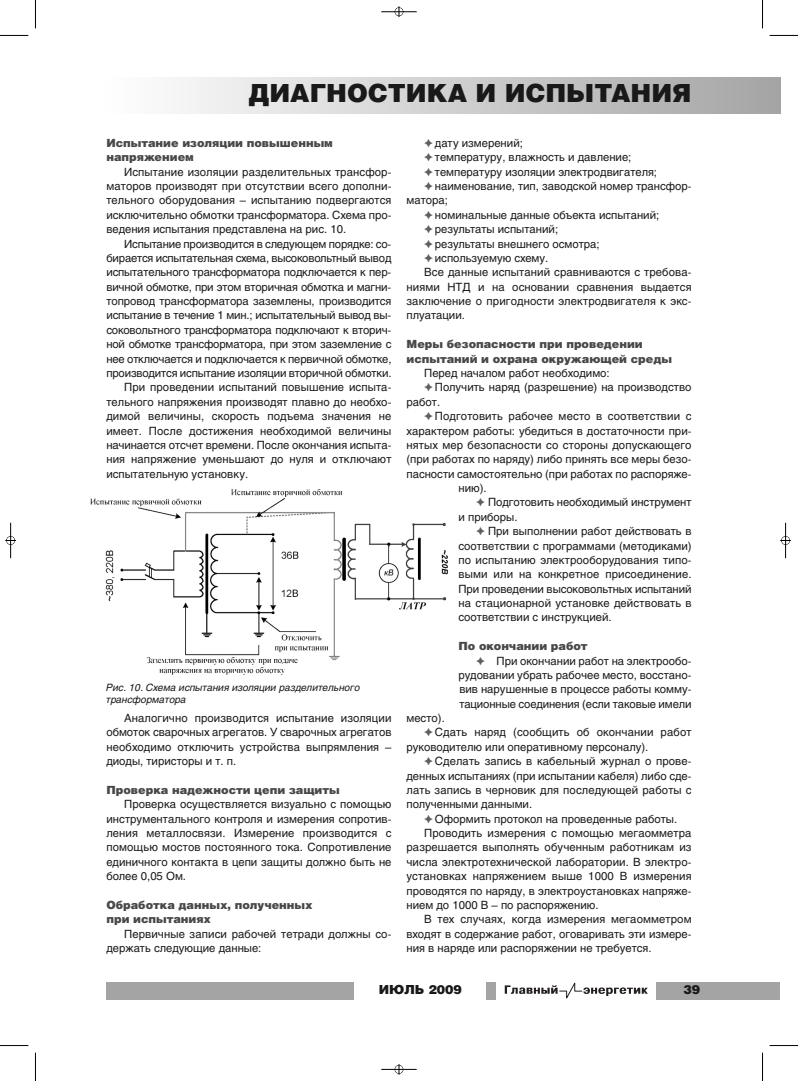
<style>
.page{position:relative;width:798px;height:1081px;background:#fff}
.page>*{position:absolute;margin:0;border:0;box-sizing:border-box;transform-origin:0 0}
.t1{font:900 25px "Helios";color:#191919}
.t2{font:900 12.5px "Helios";color:#191919}
.t3{font:11.25px/14.4px "Helios";color:#191919;text-align:justify}
.t4{font:900 11.25px/14.4px "Helios";color:#484848}
.t5{font:11.25px "Helios";letter-spacing:-.02em;color:#191919}
.t6{font:italic 10px/12px "Helios";color:#191919}
.s1{color:#5f5f5f}
</style>
<div class="page">
<svg style="left:35px;top:0;width:1px;height:28px"></svg>
<svg style="left:0;top:35px;width:28px;height:1px"></svg>
<svg style="left:762px;top:0;width:1px;height:28px"></svg>
<svg style="left:769px;top:35px;width:28px;height:1px"></svg>
<svg style="left:0;top:1045px;width:28px;height:1px"></svg>
<svg style="left:35px;top:1052px;width:1px;height:29px"></svg>
<svg style="left:762px;top:1052px;width:1px;height:29px"></svg>
<svg style="left:769px;top:1045px;width:28px;height:1px"></svg>
<hr style="left:381px;top:12px;width:35px;height:1px;background:#000">
<div style="left:394px;top:7px;width:9px;height:9px;border:1px solid #000;border-radius:4px"></div>
<hr style="left:381px;top:1069px;width:35px;height:1px;background:#000">
<div style="left:394px;top:1065px;width:9px;height:9px;border:1px solid #000;border-radius:4px"></div>
<hr style="left:10px;top:523px;width:1px;height:35px;background:#000">
<div style="left:6px;top:536px;width:9px;height:9px;border:1px solid #000;border-radius:4px"></div>
<hr style="left:785px;top:523px;width:1px;height:35px;background:#000">
<div style="left:780px;top:536px;width:9px;height:9px;border:1px solid #000;border-radius:4px"></div>
<div style="left:106px;top:981px;width:674px;height:18px;background:#a4a4a4"></div>
<div style="left:106px;top:78px;width:674px;height:35px;background:linear-gradient(to right,#fefefe,#a4a4a4)"></div>
<div style="left:354px;top:981px;width:131px;height:19px;background:#fff"></div>
<div style="left:496px;top:981px;width:160px;height:19px;background:#fff"></div>
<svg style="left:504px;top:983px;width:143px;height:15px"></svg>
<img style="left:90px;top:489px;width:358px;height:186px">
<h1 class="t1" style="left:248px;top:84px;width:444px">ДИАГНОСТИКА И ИСПЫТАНИЯ</h1>
<p class="t3" style="left:424px;top:137px;width:100px"><span class="s1">✦</span>дату измерений;</p>
<p class="t3" style="left:424px;top:151px;width:208px"><span class="s1">✦</span>температуру, влажность и давление;</p>
<p class="t3" style="left:424px;top:166px;width:234px"><span class="s1">✦</span>температуру изоляции электродвигателя;</p>
<p class="t3" style="left:424px;top:180px;width:269px"><span class="s1">✦</span>наименование, тип, заводской номер трансфор-</p>
<p class="t3" style="left:406px;top:194px;width:43px">матора;</p>
<p class="t3" style="left:424px;top:209px;width:236px"><span class="s1">✦</span>номинальные данные объекта испытаний;</p>
<p class="t3" style="left:424px;top:223px;width:135px"><span class="s1">✦</span>результаты испытаний;</p>
<p class="t3" style="left:424px;top:237px;width:177px"><span class="s1">✦</span>результаты внешнего осмотра;</p>
<p class="t3" style="left:424px;top:252px;width:126px"><span class="s1">✦</span>используемую схему.</p>
<p class="t3" style="left:424px;top:266px;width:269px">Все данные испытаний сравниваются с требова-</p>
<p class="t3" style="left:406px;top:281px;width:286px">ниями НТД и на основании сравнения выдается</p>
<p class="t3" style="left:406px;top:295px;width:286px">заключение о пригодности электродвигателя к экс-</p>
<p class="t3" style="left:406px;top:309px;width:60px">плуатации.</p>
<p class="t4" style="left:406px;top:338px;width:267px">Меры безопасности при проведении испытаний и охрана окружающей среды</p>
<p class="t3" style="left:424px;top:367px;width:187px">Перед началом работ необходимо:</p>
<p class="t3" style="left:424px;top:381px;width:269px"><span class="s1">✦</span>Получить наряд (разрешение) на производство</p>
<p class="t3" style="left:406px;top:396px;width:35px">работ.</p>
<p class="t3" style="left:424px;top:410px;width:269px"><span class="s1">✦</span>Подготовить рабочее место в соответствии с</p>
<p class="t3" style="left:406px;top:424px;width:286px">характером работы: убедиться в достаточности при-</p>
<p class="t3" style="left:406px;top:439px;width:286px">нятых мер безопасности со стороны допускающего</p>
<p class="t3" style="left:406px;top:453px;width:286px">(при работах по наряду) либо принять все меры безо-</p>
<p class="t3" style="left:406px;top:467px;width:286px">пасности самостоятельно (при работах по распоряже-</p>
<p class="t3" style="left:458px;top:482px;width:30px">нию).</p>
<p class="t3" style="left:476px;top:496px;width:217px"><span class="s1">✦</span> Подготовить необходимый инструмент</p>
<p class="t3" style="left:458px;top:511px;width:60px">и приборы.</p>
<p class="t3" style="left:476px;top:525px;width:217px"><span class="s1">✦</span> При выполнении работ действовать в</p>
<p class="t3" style="left:458px;top:539px;width:234px">соответствии с программами (методиками)</p>
<p class="t3" style="left:458px;top:554px;width:234px">по испытанию электрооборудования типо-</p>
<p class="t3" style="left:458px;top:568px;width:234px">выми или на конкретное присоединение.</p>
<p class="t3" style="left:458px;top:582px;width:234px">При проведении высоковольтных испытаний</p>
<p class="t3" style="left:458px;top:597px;width:234px">на стационарной установке действовать в</p>
<p class="t3" style="left:458px;top:611px;width:155px">соответствии с инструкцией.</p>
<p class="t4" style="left:458px;top:640px;width:131px">По окончании работ</p>
<p class="t3" style="left:476px;top:654px;width:217px"><span class="s1">✦</span> При окончании работ на электрообо-</p>
<p class="t3" style="left:458px;top:669px;width:234px">рудовании убрать рабочее место, восстано-</p>
<p class="t3" style="left:459px;top:683px;width:234px">вив нарушенные в процессе работы комму-</p>
<p class="t3" style="left:459px;top:697px;width:234px">тационные соединения (если таковые имели</p>
<p class="t3" style="left:406px;top:712px;width:40px">место).</p>
<p class="t3" style="left:424px;top:726px;width:269px"><span class="s1">✦</span>Сдать наряд (сообщить об окончании работ</p>
<p class="t3" style="left:406px;top:741px;width:243px">руководителю или оперативному персоналу).</p>
<p class="t3" style="left:424px;top:755px;width:269px"><span class="s1">✦</span>Сделать запись в кабельный журнал о прове-</p>
<p class="t3" style="left:406px;top:769px;width:286px">денных испытаниях (при испытании кабеля) либо сде-</p>
<p class="t3" style="left:406px;top:784px;width:286px">лать запись в черновик для последующей работы с</p>
<p class="t3" style="left:406px;top:798px;width:127px">полученными данными.</p>
<p class="t3" style="left:424px;top:812px;width:254px"><span class="s1">✦</span>Оформить протокол на проведенные работы.</p>
<p class="t3" style="left:424px;top:827px;width:269px">Проводить измерения с помощью мегаомметра</p>
<p class="t3" style="left:406px;top:841px;width:286px">разрешается выполнять обученным работникам из</p>
<p class="t3" style="left:406px;top:856px;width:286px">числа электротехнической лаборатории. В электро-</p>
<p class="t3" style="left:406px;top:870px;width:286px">установках напряжением выше 1000 В измерения</p>
<p class="t3" style="left:406px;top:884px;width:286px">проводятся по наряду, в электроустановках напряже-</p>
<p class="t3" style="left:406px;top:899px;width:193px">нием до 1000 В – по распоряжению.</p>
<p class="t3" style="left:424px;top:913px;width:269px">В тех случаях, когда измерения мегаомметром</p>
<p class="t3" style="left:406px;top:927px;width:286px">входят в содержание работ, оговаривать эти измере-</p>
<p class="t3" style="left:406px;top:942px;width:246px">ния в наряде или распоряжении не требуется.</p>
<p class="t2" style="left:683px;top:984px;width:18px">39</p>
<p class="t4" style="left:106px;top:137px;width:228px">Испытание изоляции повышенным напряжением</p>
<p class="t3" style="left:106px;top:166px;width:286px;text-indent:18px">Испытание изоляции разделительных трансфор&shy;маторов производят при отсутствии всего дополни&shy;тельного оборудования – испытанию подвергаются исключительно обмотки трансформатора. Схема про&shy;ведения испытания представлена на рис. 10.</p>
<p class="t5" style="left:124px;top:239px;width:268px">Испытание производится в следующем порядке: со-</p>
<p class="t5" style="left:106px;top:254px;width:286px">бирается испытательная схема, высоковольтный вывод</p>
<p class="t3" style="left:106px;top:266px;width:286px">испытательного трансформатора подключается к пер-</p>
<p class="t3" style="left:106px;top:281px;width:286px">вичной обмотке, при этом вторичная обмотка и магни-</p>
<p class="t3" style="left:106px;top:295px;width:286px">топровод трансформатора заземлены, производится</p>
<p class="t3" style="left:106px;top:309px;width:286px">испытание в течение 1 мин.; испытательный вывод вы-</p>
<p class="t3" style="left:106px;top:324px;width:286px">соковольтного трансформатора подключают к вторич-</p>
<p class="t3" style="left:106px;top:338px;width:286px">ной обмотке трансформатора, при этом заземление с</p>
<p class="t3" style="left:106px;top:352px;width:286px">нее отключается и подключается к первичной обмотке,</p>
<p class="t3" style="left:106px;top:367px;width:286px">производится испытание изоляции вторичной обмотки.</p>
<p class="t3" style="left:124px;top:381px;width:269px">При проведении испытаний повышение испыта-</p>
<p class="t3" style="left:106px;top:396px;width:286px">тельного напряжения производят плавно до необхо-</p>
<p class="t3" style="left:106px;top:410px;width:286px">димой величины, скорость подъема значения не</p>
<p class="t3" style="left:106px;top:424px;width:286px">имеет. После достижения необходимой величины</p>
<p class="t3" style="left:106px;top:439px;width:286px">начинается отсчет времени. После окончания испыта-</p>
<p class="t3" style="left:106px;top:453px;width:286px">ния напряжение уменьшают до нуля и отключают</p>
<p class="t3" style="left:106px;top:467px;width:143px">испытательную установку.</p>
<p class="t6" style="left:106px;top:682px;width:255px">Рис. 10. Схема испытания изоляции разделительного трансформатора</p>
<p class="t3" style="left:106px;top:712px;width:286px;text-indent:18px">Аналогично производится испытание изоляции обмоток сварочных агрегатов. У сварочных агрегатов необходимо отключить устройства выпрямления – диоды, тиристоры и т. п.</p>
<p class="t4" style="left:106px;top:784px;width:235px">Проверка надежности цепи защиты</p>
<p class="t3" style="left:106px;top:798px;width:286px;text-indent:18px">Проверка осуществляется визуально с помощью инструментального контроля и измерения сопротив&shy;ления металлосвязи. Измерение производится с помощью мостов постоянного тока. Сопротивление единичного контакта в цепи защиты должно быть не более 0,05 Ом.</p>
<p class="t4" style="left:106px;top:899px;width:208px">Обработка данных, полученных при испытаниях</p>
<p class="t3" style="left:106px;top:927px;width:286px;text-indent:18px">Первичные записи рабочей тетради должны со&shy;держать следующие данные:</p>
<p class="t2" style="left:378px;top:985px;width:85px">ИЮЛЬ 2009</p>
</div>
